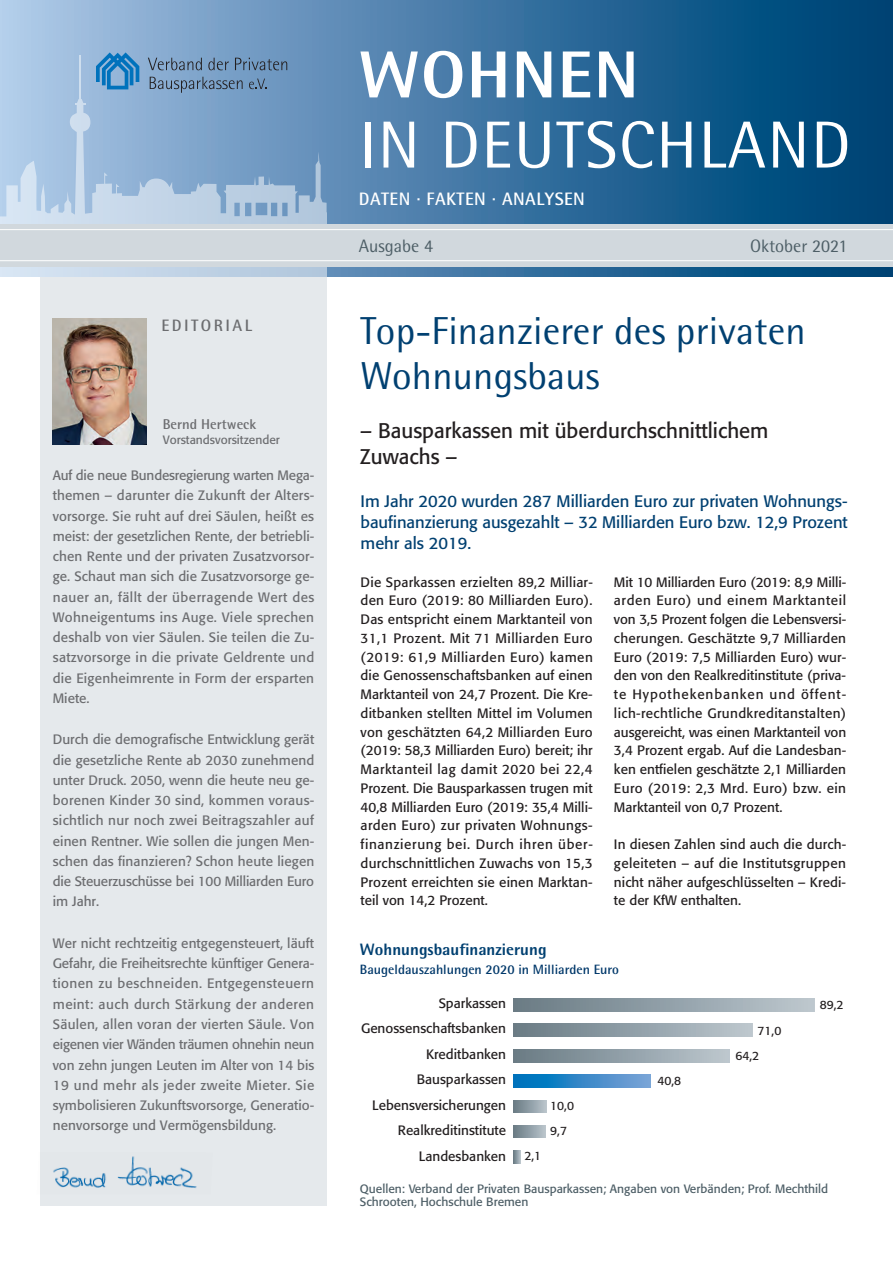
<style>
.page{position:relative;width:893px;height:1263px;background:#fff}
.page>*{position:absolute;margin:0;border:0;box-sizing:border-box;transform-origin:0 0}
.t1{font:66.6px "Rotis Semi Sans";letter-spacing:.025em;color:#fff}
.t2{font:800 66.6px "Rotis Semi Sans";letter-spacing:.025em;color:#fff}
.t3{font:39px/45px "Rotis Semi Sans";letter-spacing:.005em;color:#004071}
.t4{font:21px/25.5px "Formata";color:#231f20}
.t5{font:700 18px "Rotis Semi Sans";letter-spacing:.025em;color:#fff}
.t6{font:18px "Rotis Semi Sans";color:#4d5e66}
.t7{font:16.5px/21px "Formata";letter-spacing:-.005em;color:#004071;text-align:justify}
.t8{font:800 16.5px "Rotis Semi Sans";color:#004071}
.t9{font:700 16.5px "Rotis Semi Sans";letter-spacing:.15em;color:#6c6d70}
.t10{font:700 14.25px "Rotis Semi Sans";color:#6c6d70}
.t11{font:13.5px/18.8px "Formata";color:#231f20;text-align:justify}
.t12{font:13.5px/20.2px "Formata";letter-spacing:.005em;color:#6c6d70;text-align:justify}
.t13{font:700 13.5px "Rotis Semi Sans";color:#00386a}
.t14{font:12px/13.5px "Formata";color:#4d5e66}
.t15{font:12px "Formata";color:#231f20}
.t16{font:12px "Formata";color:#6c6d70}
</style>
<div class="page">
<div style="left:40px;top:274px;width:286px;height:931px;background:#e5e9ec"></div>
<img style="left:53px;top:319px;width:93px;height:125px">
<img style="left:53px;top:1156px;width:144px;height:32px">
<div style="left:0;top:0;width:893px;height:276px;background:linear-gradient(to right,#acc5e6,#003b70)"></div>
<svg style="left:0;top:99px;width:326px;height:177px;background:#9dbad8"></svg>
<hr style="left:79px;top:56px;width:2px;height:45px;background:#fff">
<svg style="left:75px;top:103px;width:10px;height:2px"></svg>
<div style="left:0;top:224px;width:893px;height:42px;background:#d1d8dd"></div>
<hr style="left:0;top:260px;width:893px;height:1px;background:#fff">
<hr style="left:0;top:229px;width:893px;height:1px;background:#fff">
<svg style="left:96px;top:52px;width:43px;height:37px;background:#4993c9"></svg>
<svg style="left:148px;top:58px;width:54px;height:12px"></svg>
<svg style="left:208px;top:58px;width:21px;height:12px"></svg>
<svg style="left:235px;top:58px;width:52px;height:12px"></svg>
<svg style="left:150px;top:77px;width:93px;height:16px"></svg>
<svg style="left:249px;top:79px;width:18px;height:10px"></svg>
<svg style="left:513px;top:1125px;width:33px;height:13px"></svg>
<svg style="left:513px;top:1150px;width:7px;height:13px"></svg>
<svg style="left:513px;top:999px;width:301px;height:12px;background:#92a0a8"></svg>
<svg style="left:513px;top:1074px;width:138px;height:13px;background:#3589c8"></svg>
<svg style="left:513px;top:1049px;width:217px;height:13px;background:#92a0a8"></svg>
<svg style="left:513px;top:1024px;width:240px;height:12px;background:#92a0a8"></svg>
<svg style="left:513px;top:1100px;width:34px;height:13px"></svg>
<p class="t9" style="left:161px;top:316px;width:92px">EDITORIAL</p>
<p class="t10" style="left:163px;top:415px;width:95px">Bernd Hertweck</p>
<p class="t16" style="left:163px;top:432px;width:119px">Vorstandsvorsitzender</p>
<p class="t12" style="left:53px;top:465px;width:263px">Auf die neue Bundesregierung warten Mega&shy;themen – darunter die Zukunft der Alters&shy;vorsorge. Sie ruht auf drei Säulen, heißt es meist: der gesetzlichen Rente, der betriebli&shy;chen Rente und der privaten Zusatzvorsor&shy;ge. Schaut man sich die Zusatzvorsorge ge&shy;nauer an, fällt der überragende Wert des Wohneigentums ins Auge. Viele sprechen deshalb von vier Säulen. Sie teilen die Zu&shy;satzvorsorge in die private Geldrente und die Eigenheimrente in Form der ersparten Miete.</p>
<p class="t12" style="left:53px;top:729px;width:263px">Durch die demografische Entwicklung gerät die gesetzliche Rente ab 2030 zunehmend unter Druck. 2050, wenn die heute neu ge&shy;borenen Kinder 30 sind, kommen voraus&shy;sichtlich nur noch zwei Beitragszahler auf einen Rentner. Wie sollen die jungen Men&shy;schen das finanzieren? Schon heute liegen die Steuerzuschüsse bei 100 Milliarden Euro im Jahr.</p>
<p class="t12" style="left:53px;top:933px;width:263px">Wer nicht rechtzeitig entgegensteuert, läuft Gefahr, die Freiheitsrechte künftiger Genera&shy;tionen zu beschneiden. Entgegensteuern meint: auch durch Stärkung der anderen Säulen, allen voran der vierten Säule. Von eigenen vier Wänden träumen ohnehin neun von zehn jungen Leuten im Alter von 14 bis 19 und mehr als jeder zweite Mieter. Sie symbolisieren Zukunftsvorsorge, Generatio&shy;nenvorsorge und Vermögensbildung.</p>
<h1 class="t2" style="left:359px;top:33px;width:281px">WOHNEN</h1>
<h1 class="t1" style="left:359px;top:106px;width:493px">IN DEUTSCHLAND</h1>
<h3 class="t5" style="left:359px;top:188px;width:228px">DATEN · FAKTEN · ANALYSEN</h3>
<h3 class="t6" style="left:359px;top:235px;width:76px">Ausgabe 4</h3>
<h3 class="t6" style="left:750px;top:235px;width:99px">Oktober 2021</h3>
<h2 class="t3" style="left:361px;top:308px;width:447px">Top-Finanzierer des privaten<br>Wohnungsbaus</h2>
<h3 class="t4" style="left:360px;top:418px;width:410px">– Bausparkassen mit überdurchschnittlichem<br>Zuwachs –</h3>
<p class="t7" style="left:361px;top:491px;width:489px">Im Jahr 2020 wurden 287 Milliarden Euro zur privaten Wohnungs&shy;baufinanzierung ausgezahlt – 32 Milliarden Euro bzw. 12,9 Prozent mehr als 2019.</p>
<p class="t11" style="left:361px;top:572px;width:234px">Die Sparkassen erzielten 89,2 Milliar&shy;den Euro (2019: 80 Milliarden Euro).<br>Das entspricht einem Marktanteil von 31,1 Prozent. Mit 71 Milliarden Euro (2019: 61,9 Milliarden Euro) kamen die Genossenschaftsbanken auf einen Marktanteil von 24,7 Prozent. Die Kre&shy;ditbanken stellten Mittel im Volumen von geschätzten 64,2 Milliarden Euro (2019: 58,3 Milliarden Euro) bereit; ihr Marktanteil lag damit 2020 bei 22,4<br>Prozent. Die Bausparkassen trugen mit 40,8 Milliarden Euro (2019: 35,4 Milli&shy;arden Euro) zur privaten Wohnungs&shy;finanzierung bei. Durch ihren über&shy;durchschnittlichen Zuwachs von 15,3<br>Prozent erreichten sie einen Marktan&shy;teil von 14,2 Prozent.</p>
<p class="t11" style="left:614px;top:572px;width:234px">Mit 10 Milliarden Euro (2019: 8,9 Milli&shy;arden Euro) und einem Marktanteil von 3,5 Prozent folgen die Lebensversi&shy;cherungen. Geschätzte 9,7 Milliarden Euro (2019: 7,5 Milliarden Euro) wur&shy;den von den Realkreditinstitute (priva&shy;te Hypothekenbanken und öffent&shy;lich-rechtliche Grundkreditanstalten) ausgereicht, was einen Marktanteil von 3,4 Prozent ergab. Auf die Landesban&shy;ken entfielen geschätzte 2,1 Milliarden Euro (2019: 2,3 Mrd. Euro) bzw. ein Marktanteil von 0,7 Prozent.</p>
<p class="t11" style="left:614px;top:835px;width:234px">In diesen Zahlen sind auch die durch&shy;geleiteten – auf die Institutsgruppen nicht näher aufgeschlüsselten – Kredi&shy;te der KfW enthalten.</p>
<p class="t8" style="left:360px;top:939px;width:188px">Wohnungsbaufinanzierung</p>
<p class="t13" style="left:360px;top:961px;width:261px">Baugeldauszahlungen 2020 in Milliarden Euro</p>
<p class="t11" style="left:361px;top:990px;width:147px;line-height:25.5px;text-align:right">Sparkassen<br>Genossenschaftsbanken<br>Kreditbanken<br>Bausparkassen<br>Lebensversicherungen<br>Realkreditinstitute<br>Landesbanken</p>
<p class="t15" style="left:524px;top:1148px;width:18px">2,1</p>
<p class="t15" style="left:550px;top:1098px;width:25px">10,0</p>
<p class="t15" style="left:550px;top:1124px;width:18px">9,7</p>
<p class="t15" style="left:657px;top:1074px;width:25px">40,8</p>
<p class="t15" style="left:758px;top:1023px;width:25px">71,0</p>
<p class="t15" style="left:735px;top:1049px;width:25px">64,2</p>
<p class="t15" style="left:820px;top:998px;width:25px">89,2</p>
<p class="t14" style="left:360px;top:1182px;width:470px">Quellen: Verband der Privaten Bausparkassen; Angaben von Verbänden; Prof. Mechthild<br>Schrooten, Hochschule Bremen</p>
</div>
